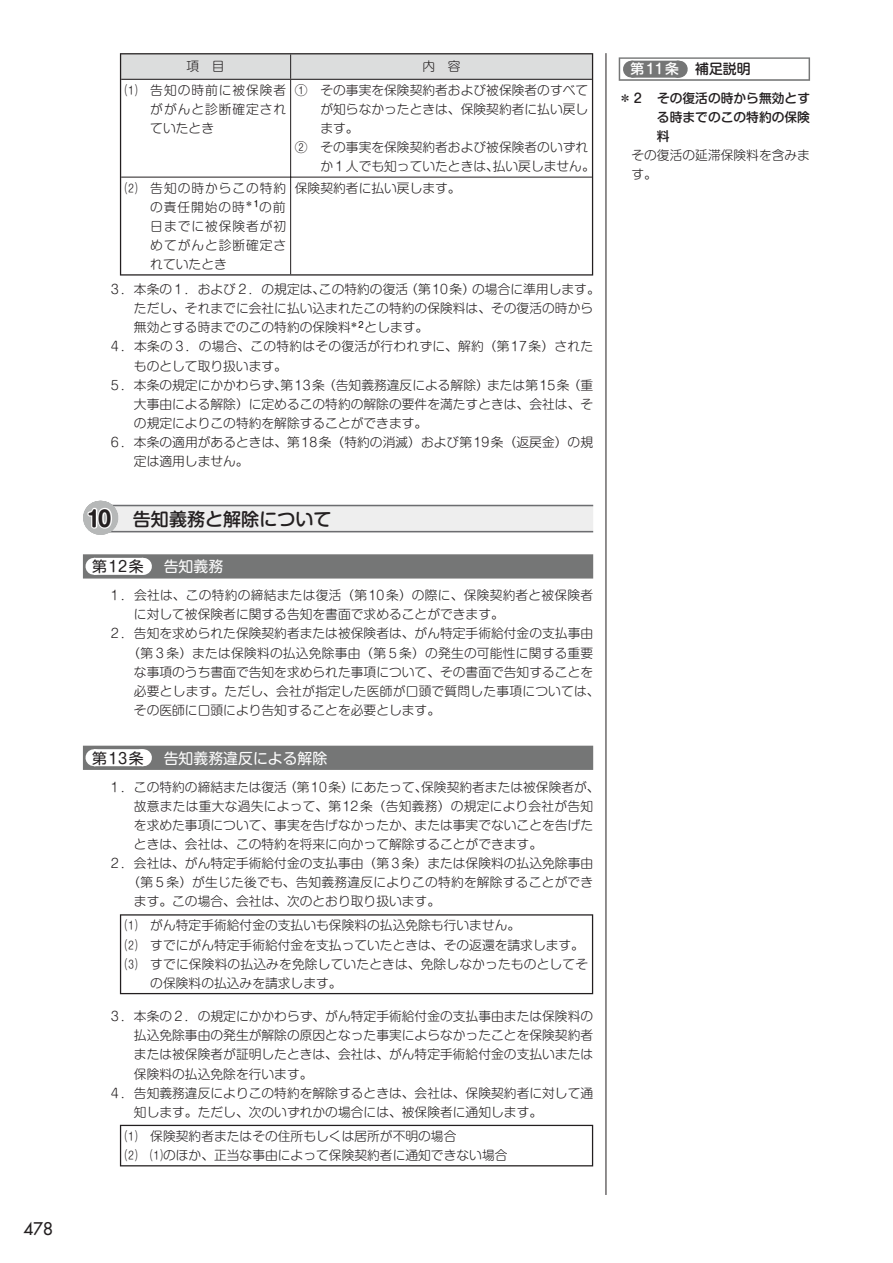
<style>
.page{position:relative;width:893px;height:1263px;background:#fff}
.page>*{position:absolute;margin:0;border:0;box-sizing:border-box;transform-origin:0 0}
.t1{font:18px "Shin M Go Pro Medium 90 pv RKSJ H";color:#231f20}
.t2{font:16.95px "Futura";color:#231f20}
.t3{font:14.85px "Shin M Go Pro Regular 90 pv RKSJ H";color:#fff}
.t4{font:14.85px "Shin M Go Pro Regular 90 pv RKSJ H";letter-spacing:.125em;color:#231f20}
.t5{font:13.8px "Shin M Go Pro Medium 90 pv RKSJ H";color:#fff}
.t6{font:12.75px/19.2px "Shin M Go Pro Light 90 pv RKSJ H";color:#231f20}
.t7{font:12.75px "Shin M Go Pro Light 90 pv RKSJ H";letter-spacing:.02em;color:#231f20}
.t8{font:12.75px/19.2px "Shin M Go Pro Medium 90 pv RKSJ H";color:#231f20;text-align:justify}
.s1{font-family:"Shin M Go Pro Bold 90 pv RKSJ H";font-size:21.3px}
.s2{color:#231f20}
</style>
<div class="page">
<hr style="left:606px;top:53px;width:1px;height:1142px;background:#231f20">
<div style="left:619px;top:57px;width:191px;height:24px;background:#8e8f8f"></div>
<div style="left:620px;top:59px;width:189px;height:20px;background:#fff"></div>
<div style="left:631px;top:61px;width:47px;height:17px;background:#757676"></div>
<svg style="left:655px;top:61px;width:24px;height:17px"></svg>
<div style="left:104px;top:505px;width:489px;height:27px;background:#eee"></div>
<hr style="left:104px;top:505px;width:489px;height:1px;background:#6c6d70">
<hr style="left:104px;top:531px;width:489px;height:1px;background:#6c6d70">
<div style="left:83px;top:554px;width:510px;height:24px;background:#757676"></div>
<div style="left:94px;top:558px;width:48px;height:17px;background:#fff"></div>
<svg style="left:118px;top:558px;width:25px;height:17px"></svg>
<div style="left:83px;top:746px;width:510px;height:24px;background:#757676"></div>
<div style="left:94px;top:749px;width:48px;height:17px;background:#fff"></div>
<svg style="left:118px;top:749px;width:25px;height:17px"></svg>
<hr style="left:120px;top:53px;width:171px;height:1px;background:#231f20">
<hr style="left:291px;top:53px;width:302px;height:1px;background:#231f20">
<hr style="left:120px;top:79px;width:1px;height:98px;background:#231f20">
<hr style="left:592px;top:79px;width:1px;height:98px;background:#231f20">
<hr style="left:120px;top:177px;width:1px;height:97px;background:#231f20">
<hr style="left:592px;top:177px;width:1px;height:97px;background:#231f20">
<hr style="left:120px;top:274px;width:171px;height:2px;background:#231f20">
<hr style="left:291px;top:274px;width:302px;height:2px;background:#231f20">
<svg style="left:120px;top:54px;width:473px;height:25px"></svg>
<hr style="left:290px;top:80px;width:1px;height:97px;background:#231f20">
<hr style="left:121px;top:177px;width:170px;height:1px;background:#231f20">
<hr style="left:291px;top:177px;width:301px;height:1px;background:#231f20">
<hr style="left:290px;top:177px;width:1px;height:97px;background:#231f20">
<hr style="left:121px;top:79px;width:170px;height:1px;background:#231f20">
<hr style="left:291px;top:79px;width:301px;height:1px;background:#231f20">
<svg style="left:86px;top:501px;width:27px;height:34px"></svg>
<hr style="left:120px;top:914px;width:473px;height:1px;background:#231f20">
<hr style="left:120px;top:915px;width:1px;height:78px;background:#231f20">
<hr style="left:592px;top:915px;width:1px;height:78px;background:#231f20">
<hr style="left:120px;top:993px;width:473px;height:1px;background:#231f20">
<hr style="left:120px;top:1125px;width:473px;height:1px;background:#231f20">
<hr style="left:120px;top:1126px;width:1px;height:39px;background:#231f20">
<hr style="left:592px;top:1126px;width:1px;height:39px;background:#231f20">
<hr style="left:120px;top:1165px;width:473px;height:1px;background:#231f20">
<h2 class="t2" style="left:23px;top:1221px;width:31px">478</h2>
<p class="t6" style="left:186px;top:59px;width:40px">項　目</p>
<p class="t6" style="left:422px;top:59px;width:40px">内　容</p>
<p class="t6" style="left:150px;top:82px;width:138px;text-align:justify;text-indent:-26px">⑴ 告知の時前に被保険者ががんと診断確定されていたとき</p>
<p class="t6" style="left:295px;top:82px;width:295px">① その事実を保険契約者および被保険者のすべて</p>
<p class="t6" style="left:320px;top:101px;width:269px">が知らなかったときは、保険契約者に払い戻し</p>
<p class="t6" style="left:320px;top:120px;width:40px">ます。</p>
<p class="t6" style="left:295px;top:140px;width:295px">② その事実を保険契約者および被保険者のいずれ</p>
<p class="t6" style="left:320px;top:159px;width:276px">か１人でも知っていたときは、払い戻しません。</p>
<p class="t6" style="left:150px;top:180px;width:138px;text-align:justify;text-indent:-26px">⑵ 告知の時からこの特約の責任開始の時<sup>＊１</sup>の前日までに被保険者が初めてがんと診断確定されていたとき</p>
<p class="t6" style="left:295px;top:180px;width:167px">保険契約者に払い戻します。</p>
<p class="t6" style="left:108px;top:281px;width:493px">３．本条の１．および２．の規定は、この特約の復活（第10条）の場合に準用します。</p>
<p class="t6" style="left:134px;top:300px;width:461px">ただし、それまでに会社に払い込まれたこの特約の保険料は、その復活の時から</p>
<p class="t6" style="left:134px;top:320px;width:296px">無効とする時までのこの特約の保険料<sup>＊２</sup>とします。</p>
<p class="t7" style="left:108px;top:342px;width:486px">４．本条の３．の場合、この特約はその復活が行われずに、解約（第17条）された</p>
<p class="t6" style="left:134px;top:358px;width:155px">ものとして取り扱います。</p>
<p class="t6" style="left:108px;top:377px;width:486px">５．本条の規定にかかわらず、第13条（告知義務違反による解除）または第15条（重</p>
<p class="t6" style="left:134px;top:396px;width:461px">大事由による解除）に定めるこの特約の解除の要件を満たすときは、会社は、そ</p>
<p class="t6" style="left:134px;top:415px;width:295px">の規定によりこの特約を解除することができます。</p>
<p class="t6" style="left:108px;top:434px;width:486px">６．本条の適用があるときは、第18条（特約の消滅）および第19条（返戻金）の規</p>
<p class="t6" style="left:134px;top:454px;width:116px">定は適用しません。</p>
<h1 class="t1" style="left:87px;top:512px;width:246px"><span class="s1">10</span> 告知義務と解除について</h1>
<p class="t4" style="left:92px;top:561px;width:53px">第12条</p>
<p class="t3" style="left:164px;top:561px;width:61px">告知義務</p>
<p class="t7" style="left:108px;top:591px;width:486px">１．会社は、この特約の締結または復活（第10条）の際に、保険契約者と被保険者</p>
<p class="t6" style="left:134px;top:607px;width:371px">に対して被保険者に関する告知を書面で求めることができます。</p>
<p class="t6" style="left:108px;top:626px;width:486px">２．告知を求められた保険契約者または被保険者は、がん特定手術給付金の支払事由</p>
<p class="t6" style="left:128px;top:645px;width:467px">（第３条）または保険料の払込免除事由（第５条）の発生の可能性に関する重要</p>
<p class="t6" style="left:134px;top:664px;width:461px">な事項のうち書面で告知を求められた事項について、その書面で告知することを</p>
<p class="t6" style="left:134px;top:683px;width:467px">必要とします。ただし、会社が指定した医師が口頭で質問した事項については、</p>
<p class="t6" style="left:134px;top:702px;width:308px">その医師に口頭により告知することを必要とします。</p>
<p class="t4" style="left:92px;top:752px;width:53px">第13条</p>
<p class="t3" style="left:164px;top:752px;width:165px">告知義務違反による解除</p>
<p class="t6" style="left:108px;top:779px;width:493px">１．この特約の締結または復活（第10条）にあたって、保険契約者または被保険者が、</p>
<p class="t7" style="left:134px;top:801px;width:461px">故意または重大な過失によって、第12条（告知義務）の規定により会社が告知</p>
<p class="t6" style="left:134px;top:817px;width:461px">を求めた事項について、事実を告げなかったか、または事実でないことを告げた</p>
<p class="t6" style="left:134px;top:836px;width:410px">ときは、会社は、この特約を将来に向かって解除することができます。</p>
<p class="t6" style="left:108px;top:855px;width:486px">２．会社は、がん特定手術給付金の支払事由（第３条）または保険料の払込免除事由</p>
<p class="t6" style="left:128px;top:874px;width:467px">（第５条）が生じた後でも、告知義務違反によりこの特約を解除することができ</p>
<p class="t6" style="left:134px;top:894px;width:308px">ます。この場合、会社は、次のとおり取り扱います。</p>
<p class="t6" style="left:125px;top:918px;width:397px">⑴ がん特定手術給付金の支払いも保険料の払込免除も行いません。</p>
<p class="t6" style="left:125px;top:937px;width:461px">⑵ すでにがん特定手術給付金を支払っていたときは、その返還を請求します。</p>
<p class="t6" style="left:125px;top:956px;width:465px">⑶ すでに保険料の払込みを免除していたときは、免除しなかったものとしてそ</p>
<p class="t6" style="left:150px;top:975px;width:193px">の保険料の払込みを請求します。</p>
<p class="t6" style="left:108px;top:1008px;width:486px">３．本条の２．の規定にかかわらず、がん特定手術給付金の支払事由または保険料の</p>
<p class="t6" style="left:134px;top:1028px;width:461px">払込免除事由の発生が解除の原因となった事実によらなかったことを保険契約者</p>
<p class="t6" style="left:134px;top:1047px;width:461px">または被保険者が証明したときは、会社は、がん特定手術給付金の支払いまたは</p>
<p class="t6" style="left:134px;top:1066px;width:180px">保険料の払込免除を行います。</p>
<p class="t6" style="left:108px;top:1085px;width:486px">４．告知義務違反によりこの特約を解除するときは、会社は、保険契約者に対して通</p>
<p class="t6" style="left:134px;top:1104px;width:410px">知します。ただし、次のいずれかの場合には、被保険者に通知します。</p>
<p class="t6" style="left:125px;top:1128px;width:384px">⑴ 保険契約者またはその住所もしくは居所が不明の場合<br>⑵ ⑴のほか、正当な事由によって保険契約者に通知できない場合</p>
<p class="t5" style="left:631px;top:64px;width:121px">第11条 <span class="s2">補足説明</span></p>
<p class="t8" style="left:657px;top:90px;width:155px;text-indent:-38px">＊２ その復活の時から無効とする時までのこの特約の保険料</p>
<p class="t6" style="left:631px;top:147px;width:180px">その復活の延滞保険料を含みます。</p>
</div>
